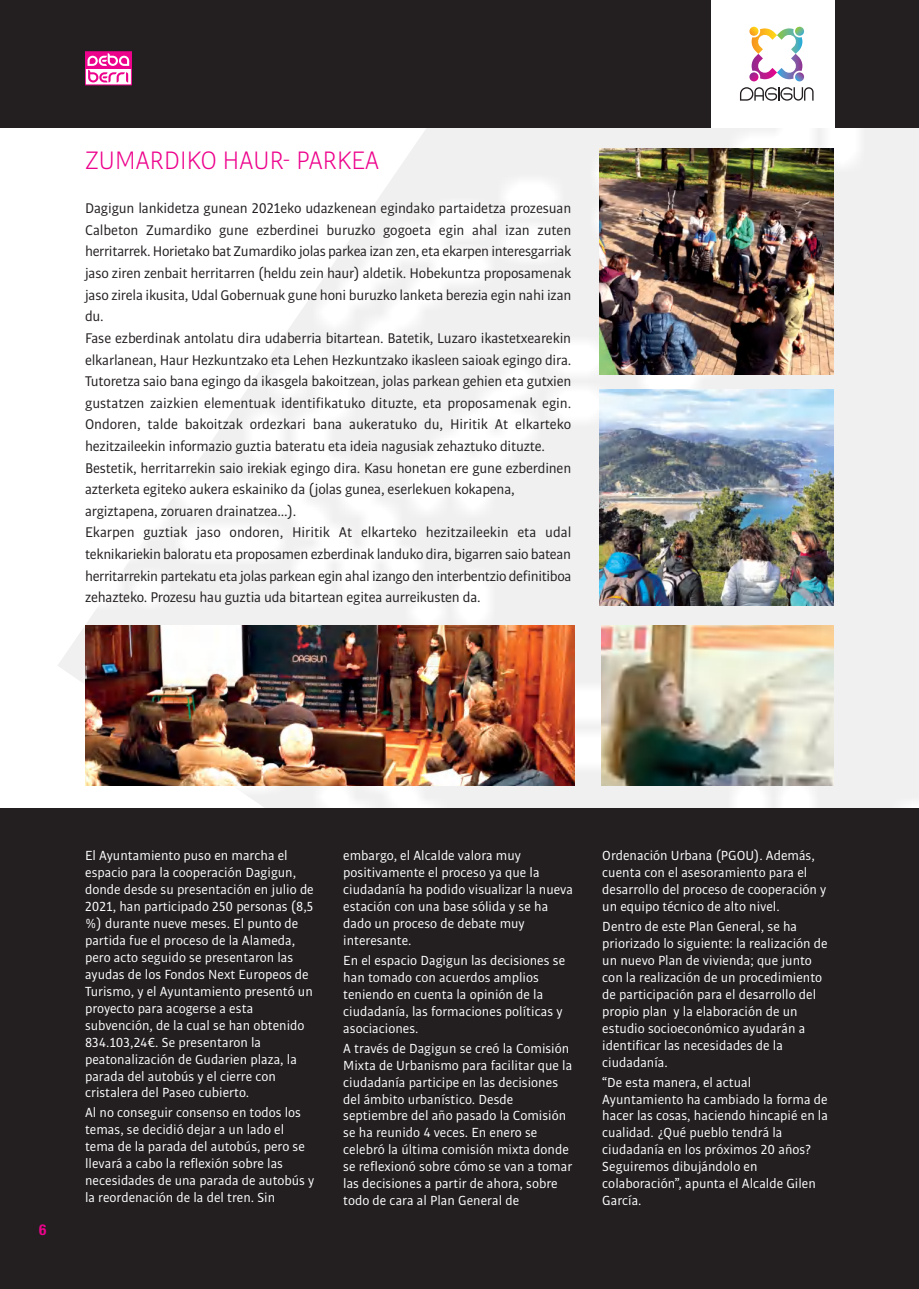
<style>
.page{position:relative;width:919px;height:1289px;background:#fff}
.page>*{position:absolute;margin:0;border:0;box-sizing:border-box;transform-origin:0 0}
.t1{font:300 27px "Bulo";letter-spacing:-.015em;color:#ed028c}
.t2{font:15px/21.6px "Bulo";letter-spacing:-.015em;color:#231f20}
.t3{font:700 condensed 15px "Helvetica Neue";color:#ed028c}
.t4{font:14.1px/17px "Bulo";color:#fff}
</style>
<div class="page">
<img style="left:57px;top:127px;width:861px;height:681px">
<div style="left:0;top:808px;width:918px;height:480px;background:#231f20"></div>
<img style="left:600px;top:149px;width:233px;height:225px">
<img style="left:600px;top:389px;width:233px;height:216px">
<img style="left:85px;top:625px;width:489px;height:161px">
<img style="left:601px;top:625px;width:232px;height:161px">
<div style="left:0;top:0;width:918px;height:127px;background:#231f20"></div>
<div style="left:711px;top:0;width:123px;height:127px;background:#fff"></div>
<svg style="left:740px;top:87px;width:73px;height:14px"></svg>
<svg style="left:749px;top:27px;width:55px;height:54px"></svg>
<svg style="left:87px;top:70px;width:43px;height:13px"></svg>
<div style="left:85px;top:68px;width:47px;height:17px;border:1px solid #ed028c"></div>
<svg style="left:129px;top:53px;width:1px;height:13px"></svg>
<div style="left:85px;top:51px;width:47px;height:17px;border:1px solid #ed028c"></div>
<svg style="left:87px;top:53px;width:42px;height:29px"></svg>
<h1 class="t1" style="left:85px;top:143px;width:296px">ZUMARDIKO HAUR- PARKEA</h1>
<p class="t2" style="left:85px;top:197px;width:488px">Dagigun lankidetza gunean 2021eko udazkenean egindako partaidetza prozesuan Calbeton Zumardiko gune ezberdinei buruzko gogoeta egin ahal izan zuten herritarrek. Horietako bat Zumardiko jolas parkea izan zen, eta ekarpen interesgarriak jaso ziren zenbait herritarren (heldu zein haur) aldetik. Hobekuntza proposamenak jaso zirela ikusita, Udal Gobernuak gune honi buruzko lanketa berezia egin nahi izan du.<br>Fase ezberdinak antolatu dira udaberria bitartean. Batetik, Luzaro ikastetxearekin elkarlanean, Haur Hezkuntzako eta Lehen Hezkuntzako ikasleen saioak egingo dira.<br>Tutoretza saio bana egingo da ikasgela bakoitzean, jolas parkean gehien eta gutxien gustatzen zaizkien elementuak identifikatuko dituzte, eta proposamenak egin.<br>Ondoren, talde bakoitzak ordezkari bana aukeratuko du, Hiritik At elkarteko hezitzaileekin informazio guztia bateratu eta ideia nagusiak zehaztuko dituzte.<br>Bestetik, herritarrekin saio irekiak egingo dira. Kasu honetan ere gune ezberdinen azterketa egiteko aukera eskainiko da (jolas gunea, eserlekuen kokapena, argiztapena, zoruaren drainatzea...).<br>Ekarpen guztiak jaso ondoren, Hiritik At elkarteko hezitzaileekin eta udal teknikariekin baloratu eta proposamen ezberdinak landuko dira, bigarren saio batean herritarrekin partekatu eta jolas parkean egin ahal izango den interbentzio definitiboa zehazteko. Prozesu hau guztia uda bitartean egitea aurreikusten da.</p>
<p class="t3" style="left:39px;top:1217px;width:9px">6</p>
<p class="t4" style="left:85px;top:847px;width:230px">El Ayuntamiento puso en marcha el espacio para la cooperación Dagigun, donde desde su presentación en julio de 2021, han participado 250 personas (8,5 %) durante nueve meses. El punto de partida fue el proceso de la Alameda, pero acto seguido se presentaron las ayudas de los Fondos Next Europeos de Turismo, y el Ayuntamiento presentó un proyecto para acogerse a esta subvención, de la cual se han obtenido 834.103,24€. Se presentaron la peatonalización de Gudarien plaza, la parada del autobús y el cierre con cristalera del Paseo cubierto.</p>
<p class="t4" style="left:85px;top:1104px;width:231px">Al no conseguir consenso en todos los temas, se decidió dejar a un lado el tema de la parada del autobús, pero se llevará a cabo la reflexión sobre las necesidades de una parada de autobús y la reordenación de la del tren. Sin</p>
<p class="t4" style="left:343px;top:847px;width:231px">embargo, el Alcalde valora muy positivamente el proceso ya que la ciudadanía ha podido visualizar la nueva estación con una base sólida y se ha dado un proceso de debate muy interesante.</p>
<p class="t4" style="left:343px;top:951px;width:223px">En el espacio Dagigun las decisiones se han tomado con acuerdos amplios teniendo en cuenta la opinión de la ciudadanía, las formaciones políticas y asociaciones.</p>
<p class="t4" style="left:343px;top:1039px;width:230px">A través de Dagigun se creó la Comisión Mixta de Urbanismo para facilitar que la ciudadanía participe en las decisiones del ámbito urbanístico. Desde septiembre del año pasado la Comisión se ha reunido 4 veces. En enero se celebró la última comisión mixta donde se reflexionó sobre cómo se van a tomar las decisiones a partir de ahora, sobre todo de cara al Plan General de</p>
<p class="t4" style="left:602px;top:847px;width:226px">Ordenación Urbana (PGOU). Además, cuenta con el asesoramiento para el desarrollo del proceso de cooperación y un equipo técnico de alto nivel.</p>
<p class="t4" style="left:602px;top:917px;width:227px">Dentro de este Plan General, se ha priorizado lo siguiente: la realización de un nuevo Plan de vivienda; que junto con la realización de un procedimiento de participación para el desarrollo del propio plan y la elaboración de un estudio socioeconómico ayudarán a identificar las necesidades de la ciudadanía.</p>
<p class="t4" style="left:602px;top:1073px;width:227px">“De esta manera, el actual<br>Ayuntamiento ha cambiado la forma de hacer las cosas, haciendo hincapié en la cualidad. ¿Qué pueblo tendrá la ciudadanía en los próximos 20 años?<br>Seguiremos dibujándolo en colaboración”, apunta el Alcalde Gilen<br>García.</p>
</div>
